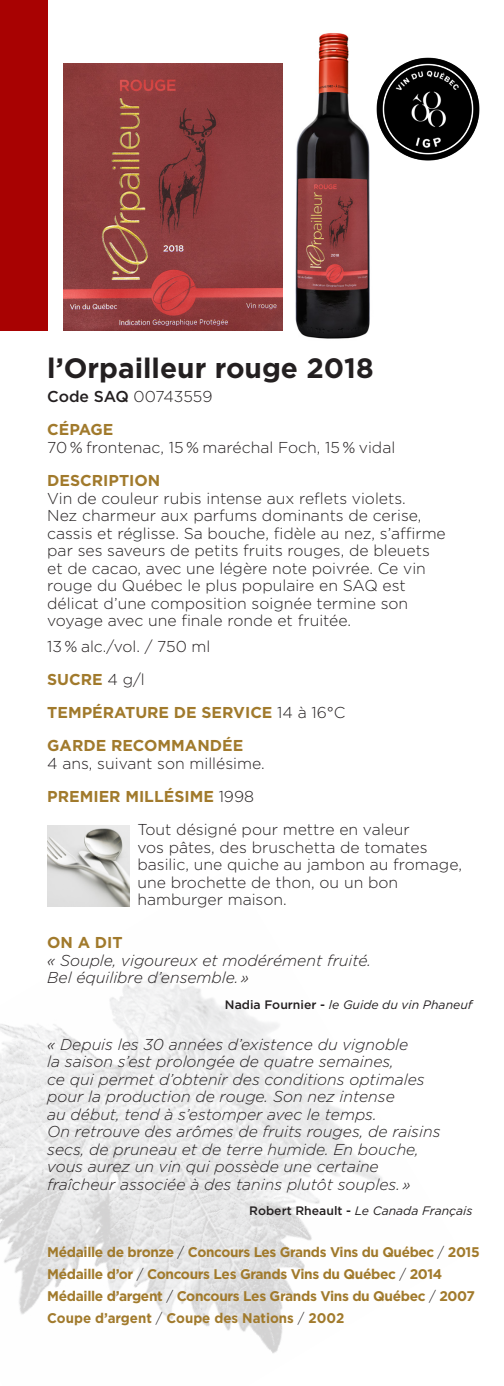
<style>
.page{position:relative;width:504px;height:1386px;background:#fff}
.page>*{position:absolute;margin:0;border:0;box-sizing:border-box;transform-origin:0 0}
.t1{font:700 28px "Gotham";color:#231f20}
.t2{font:300 15.75px/17.5px "Gotham";color:#231f20}
.t3{font:italic 300 15.75px/17.5px "Gotham";color:#231f20}
.t4{font:700 15.75px "Gotham";color:#a17a2c}
.t5{font:700 14px "Gotham";letter-spacing:-.025em;color:#a17a2c}
.t6{font:700 14px "Gotham";color:#a17a2c;scale:.95 1}
.t7{font:italic 12.25px "Gotham";color:#231f20}
.s1{font-weight:500}
.s2{font-weight:700;color:#a17a2c}
.s3{font-weight:300;color:#231f20}
.s4{font-weight:700;font-style:normal;color:#a17a2c}
.s5{font-weight:500;font-style:normal}
</style>
<div class="page">
<img style="left:295px;top:33px;width:75px;height:306px">
<img style="left:63px;top:63px;width:220px;height:267px">
<img style="left:0;top:906px;width:382px;height:447px">
<div style="left:0;top:0;width:47px;height:330px;background:#a80202"></div>
<img style="left:47px;top:825px;width:83px;height:81px">
<img style="left:376px;top:57px;width:104px;height:104px">
<p class="t1" style="left:47px;top:349px;width:328px">l’Orpailleur rouge 2018</p>
<p class="t2" style="left:47px;top:387px;width:167px"><span class="s1">Code SAQ</span> 00743559</p>
<p class="t2" style="left:47px;top:421px;width:350px"><span class="s2">CÉPAGE<br></span>70 % frontenac, 15 % maréchal Foch, 15 % vidal</p>
<p class="t2" style="left:47px;top:471px;width:400px"><span class="s2">DESCRIPTION<br></span>Vin de couleur rubis intense aux reflets violets.<br>Nez charmeur aux parfums dominants de cerise, cassis et réglisse. Sa bouche, fidèle au nez, s’affirme par ses saveurs de petits fruits rouges, de bleuets et de cacao, avec une légère note poivrée. Ce vin rouge du Québec le plus populaire en SAQ est délicat d’une composition soignée termine son voyage avec une finale ronde et fruitée.</p>
<p class="t2" style="left:47px;top:637px;width:165px">13 % alc./vol. / 750 ml</p>
<p class="t4" style="left:47px;top:669px;width:99px">SUCRE <span class="s3">4 g/l</span></p>
<p class="t4" style="left:47px;top:702px;width:300px">TEMPÉRATURE DE SERVICE <span class="s3">14 à 16°C</span></p>
<p class="t2" style="left:47px;top:737px;width:219px"><span class="s2">GARDE RECOMMANDÉE<br></span>4 ans, suivant son millésime.</p>
<p class="t4" style="left:47px;top:786px;width:208px">PREMIER MILLÉSIME <span class="s3">1998</span></p>
<p class="t2" style="left:137px;top:821px;width:326px">Tout désigné pour mettre en valeur<br>vos pâtes, des bruschetta de tomates basilic, une quiche au jambon au fromage, une brochette de thon, ou un bon hamburger maison.</p>
<p class="t3" style="left:47px;top:933px;width:325px"><span class="s4">ON A DIT<br></span>« Souple, vigoureux et modérément fruité.<br>Bel équilibre d’ensemble. »</p>
<p class="t7" style="left:225px;top:996px;width:249px"><span class="s5">Nadia Fournier -</span> le Guide du vin Phaneuf</p>
<p class="t3" style="left:47px;top:1035px;width:395px">« Depuis les 30 années d’existence du vignoble<br>la saison s’est prolongée de quatre semaines,<br>ce qui permet d’obtenir des conditions optimales pour la production de rouge. Son nez intense<br>au début, tend à s’estomper avec le temps.<br>On retrouve des arômes de fruits rouges, de raisins secs, de pruneau et de terre humide. En bouche, vous aurez un vin qui possède une certaine fraîcheur associée à des tanins plutôt souples. »</p>
<p class="t7" style="left:249px;top:1203px;width:225px"><span class="s5">Robert Rheault -</span> Le Canada Français</p>
<p class="t5" style="left:47px;top:1243px;width:434px">Médaille de bronze <span class="s3">/</span> Concours Les Grands Vins du Québec <span class="s3">/</span> 2015</p>
<p class="t5" style="left:47px;top:1265px;width:397px">Médaille d’or <span class="s3">/</span> Concours Les Grands Vins du Québec <span class="s3">/</span> 2014</p>
<p class="t5" style="left:47px;top:1287px;width:429px">Médaille d’argent <span class="s3">/</span> Concours Les Grands Vins du Québec <span class="s3">/</span> 2007</p>
<p class="t6" style="left:47px;top:1309px;width:314px">Coupe d’argent <span class="s3">/</span> Coupe des Nations <span class="s3">/</span> 2002</p>
</div>
